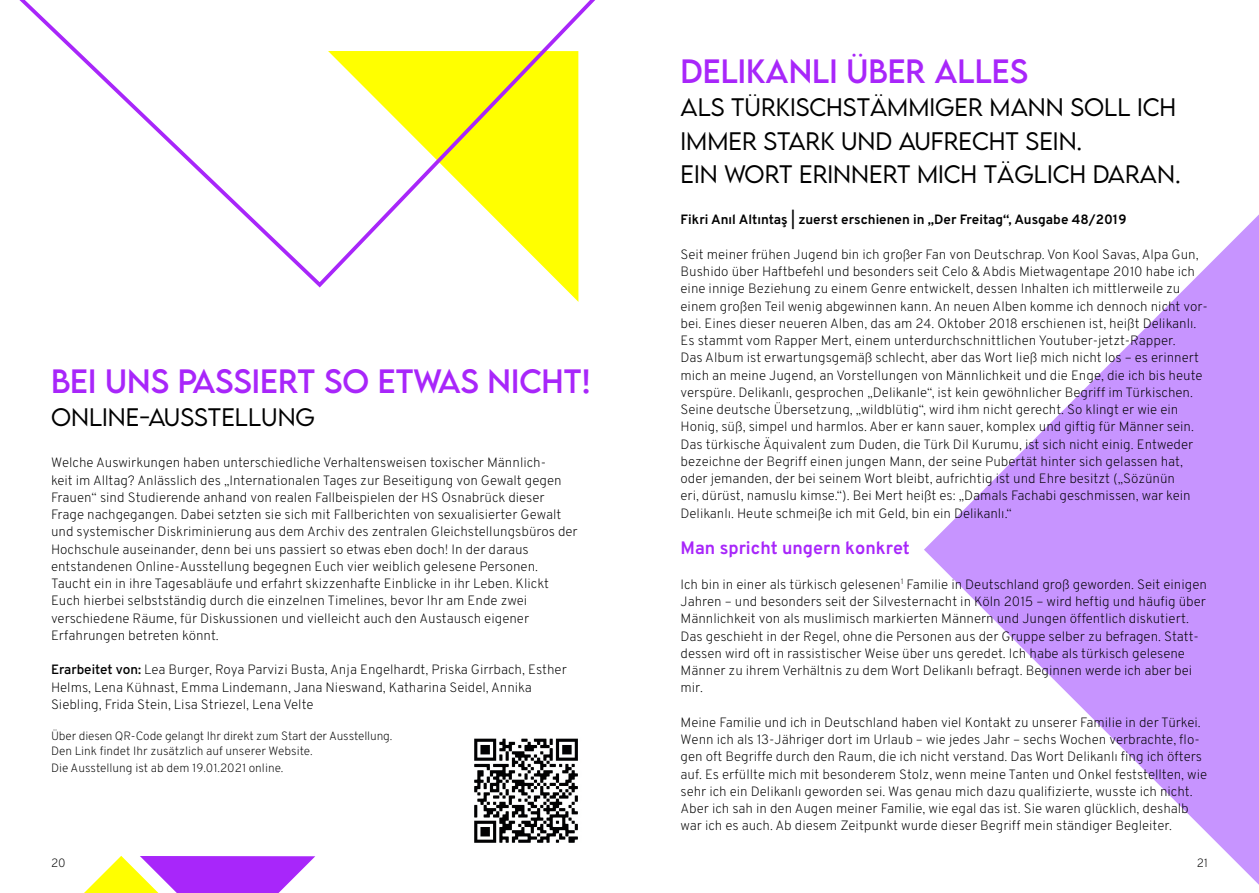
<style>
.page{position:relative;width:1259px;height:893px;background:#fff}
.page>*{position:absolute;margin:0;border:0;box-sizing:border-box;transform-origin:0 0}
.t1{font:30px "LEMONMILK";color:#a826fa}
.t2{font:300 22.5px/33px "LEMONMILK";color:#000}
.t3{font:700 18px "Overpass";color:#a826fa}
.t4{font:200 13.5px/17.2px "Overpass";color:#000}
.t5{font:700 13.5px "Overpass";color:#000}
.t6{font:200 12px/14.4px "Overpass";letter-spacing:-.005em;color:#000}
.s1{font-weight:600}
</style>
<div class="page">
<svg style="left:924px;top:214px;width:335px;height:671px"></svg>
<img style="left:474px;top:738px;width:104px;height:105px">
<svg style="left:84px;top:856px;width:231px;height:37px"></svg>
<svg style="left:19px;top:0;width:576px;height:290px"></svg>
<h1 class="t1" style="left:51px;top:362px;width:541px">BEI UNS PASSIERT SO ETWAS NICHT!</h1>
<h2 class="t2" style="left:51px;top:401px;width:265px">ONLINE-AUSSTELLUNG</h2>
<p class="t4" style="left:51px;top:454px;width:528px">Welche Auswirkungen haben unterschiedliche Verhaltensweisen toxischer Männlich-<br>keit im Alltag? Anlässlich des „Internationalen Tages zur Beseitigung von Gewalt gegen Frauen“ sind Studierende anhand von realen Fallbeispielen der HS Osnabrück dieser Frage nachgegangen. Dabei setzten sie sich mit Fallberichten von sexualisierter Gewalt und systemischer Diskriminierung aus dem Archiv des zentralen Gleichstellungsbüros der Hochschule auseinander, denn bei uns passiert so etwas eben doch! In der daraus entstandenen Online-Ausstellung begegnen Euch vier weiblich gelesene Personen.<br>Taucht ein in ihre Tagesabläufe und erfahrt skizzenhafte Einblicke in ihr Leben. Klickt Euch hierbei selbstständig durch die einzelnen Timelines, bevor Ihr am Ende zwei verschiedene Räume, für Diskussionen und vielleicht auch den Austausch eigener Erfahrungen betreten könnt.</p>
<p class="t4" style="left:51px;top:661px;width:517px"><span class="s1">Erarbeitet von:</span> Lea Burger, Roya Parvizi Busta, Anja Engelhardt, Priska Girrbach, Esther<br>Helms, Lena Kühnast, Emma Lindemann, Jana Nieswand, Katharina Seidel, Annika<br>Siebling, Frida Stein, Lisa Striezel, Lena Velte</p>
<p class="t6" style="left:51px;top:729px;width:343px">Über diesen QR-Code gelangt Ihr direkt zum Start der Ausstellung.<br>Den Link findet Ihr zusätzlich auf unserer Website.</p>
<p class="t6" style="left:51px;top:761px;width:234px">Die Ausstellung ist ab dem 19.01.2021 online.</p>
<h1 class="t1" style="left:680px;top:52px;width:347px">DELIKANLI ÜBER ALLES</h1>
<h2 class="t2" style="left:680px;top:91px;width:502px">ALS TÜRKISCHSTÄMMIGER MANN SOLL ICH<br>IMMER STARK UND AUFRECHT SEIN.<br>EIN WORT ERINNERT MICH TÄGLICH DARAN.</h2>
<p class="t5" style="left:680px;top:210px;width:447px">Fikri Anıl Altıntaş | zuerst erschienen in „Der Freitag“, Ausgabe 48/2019</p>
<p class="t4" style="left:680px;top:246px;width:529px">Seit meiner frühen Jugend bin ich großer Fan von Deutschrap. Von Kool Savas, Alpa Gun, Bushido über Haftbefehl und besonders seit Celo &amp; Abdis Mietwagentape 2010 habe ich eine innige Beziehung zu einem Genre entwickelt, dessen Inhalten ich mittlerweile zu einem großen Teil wenig abgewinnen kann. An neuen Alben komme ich dennoch nicht vor&shy;bei. Eines dieser neueren Alben, das am 24. Oktober 2018 erschienen ist, heißt Delikanlı.<br>Es stammt vom Rapper Mert, einem unterdurchschnittlichen Youtuber-jetzt-Rapper.<br>Das Album ist erwartungsgemäß schlecht, aber das Wort ließ mich nicht los – es erinnert mich an meine Jugend, an Vorstellungen von Männlichkeit und die Enge, die ich bis heute verspüre. Delikanlı, gesprochen „Delikanle“, ist kein gewöhnlicher Begriff im Türkischen.<br>Seine deutsche Übersetzung, „wildblütig“, wird ihm nicht gerecht. So klingt er wie ein Honig, süß, simpel und harmlos. Aber er kann sauer, komplex und giftig für Männer sein.<br>Das türkische Äquivalent zum Duden, die Türk Dil Kurumu, ist sich nicht einig. Entweder bezeichne der Begriff einen jungen Mann, der seine Pubertät hinter sich gelassen hat, oder jemanden, der bei seinem Wort bleibt, aufrichtig ist und Ehre besitzt („Sözünün<br>eri, dürüst, namuslu kimse.“). Bei Mert heißt es: „Damals Fachabi geschmissen, war kein Delikanlı. Heute schmeiße ich mit Geld, bin ein Delikanlı.“</p>
<h3 class="t3" style="left:680px;top:535px;width:231px">Man spricht ungern konkret</h3>
<p class="t4" style="left:680px;top:576px;width:528px">Ich bin in einer als türkisch gelesenen<sup>1</sup> Familie in Deutschland groß geworden. Seit einigen Jahren – und besonders seit der Silvesternacht in Köln 2015 – wird heftig und häufig über Männlichkeit von als muslimisch markierten Männern und Jungen öffentlich diskutiert.<br>Das geschieht in der Regel, ohne die Personen aus der Gruppe selber zu befragen. Statt&shy;dessen wird oft in rassistischer Weise über uns geredet. Ich habe als türkisch gelesene Männer zu ihrem Verhältnis zu dem Wort Delikanlı befragt. Beginnen werde ich aber bei mir.</p>
<p class="t4" style="left:680px;top:714px;width:528px">Meine Familie und ich in Deutschland haben viel Kontakt zu unserer Familie in der Türkei.<br>Wenn ich als 13-Jähriger dort im Urlaub – wie jedes Jahr – sechs Wochen verbrachte, flo&shy;gen oft Begriffe durch den Raum, die ich nicht verstand. Das Wort Delikanlı fing ich öfters auf. Es erfüllte mich mit besonderem Stolz, wenn meine Tanten und Onkel feststellten, wie sehr ich ein Delikanlı geworden sei. Was genau mich dazu qualifizierte, wusste ich nicht.<br>Aber ich sah in den Augen meiner Familie, wie egal das ist. Sie waren glücklich, deshalb war ich es auch. Ab diesem Zeitpunkt wurde dieser Begriff mein ständiger Begleiter.</p>
<p class="t6" style="left:51px;top:856px;width:16px">20</p>
<p class="t6" style="left:1196px;top:856px;width:13px">21</p>
</div>
